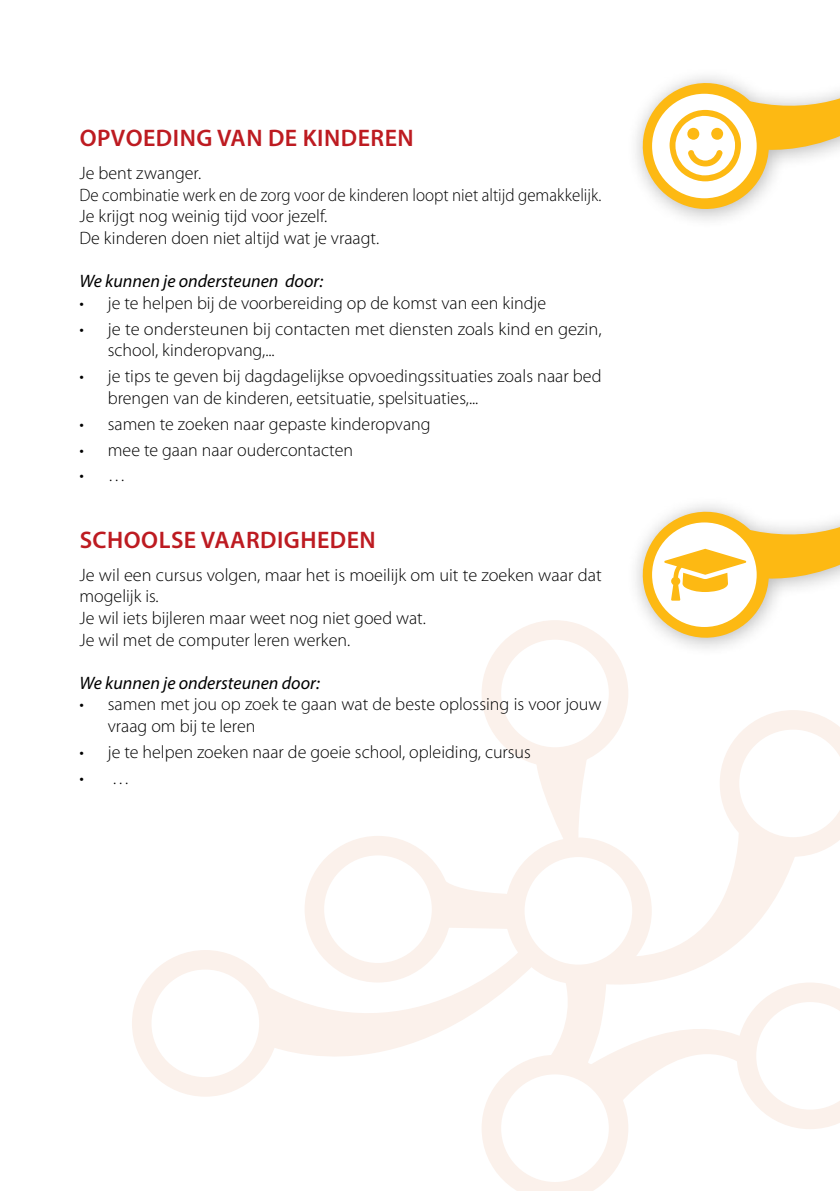
<style>
.page{position:relative;width:840px;height:1191px;background:#fff}
.page>*{position:absolute;margin:0;border:0;box-sizing:border-box;transform-origin:0 0}
.t1{font:600 24px "Myriad Pro";letter-spacing:.02em;color:#bd1b21}
.t2{font:300 18px/21.6px "Myriad Pro";color:#000}
.t3{font:italic 18px "Myriad Pro";color:#000}
</style>
<div class="page">
<svg style="left:627px;top:856px;width:169px;height:107px"></svg>
<div style="left:504px;top:837px;width:147px;height:147px;background:#fbf1eb;border-radius:50%"></div>
<div style="left:481px;top:620px;width:147px;height:147px;background:#fbf1eb;border-radius:50%"></div>
<div style="left:304px;top:836px;width:147px;height:146px;background:#fbf1eb;border-radius:50%"></div>
<div style="left:132px;top:950px;width:146px;height:146px;background:#fbf1eb;border-radius:50%"></div>
<svg style="left:432px;top:860px;width:93px;height:69px"></svg>
<div style="left:327px;top:859px;width:101px;height:100px;background:#fff;border-radius:50%"></div>
<div style="left:324px;top:855px;width:107px;height:108px;border:7px solid #fff;border-radius:50%"></div>
<div style="left:155px;top:973px;width:100px;height:100px;background:#fff;border-radius:50%"></div>
<div style="left:151px;top:969px;width:108px;height:108px;border:7px solid #fff;border-radius:50%"></div>
<div style="left:528px;top:860px;width:100px;height:101px;background:#fff;border-radius:50%"></div>
<div style="left:524px;top:857px;width:108px;height:107px;border:7px solid #fff;border-radius:50%"></div>
<svg style="left:720px;top:710px;width:119px;height:146px"></svg>
<div style="left:504px;top:643px;width:100px;height:100px;background:#fff;border-radius:50%"></div>
<div style="left:501px;top:639px;width:107px;height:108px;border:7px solid #fff;border-radius:50%"></div>
<svg style="left:482px;top:963px;width:357px;height:228px"></svg>
<div style="left:504px;top:1078px;width:100px;height:100px;background:#fff;border-radius:50%"></div>
<div style="left:501px;top:1074px;width:107px;height:108px;border:7px solid #fff;border-radius:50%"></div>
<svg style="left:260px;top:943px;width:275px;height:162px"></svg>
<svg style="left:535px;top:743px;width:52px;height:101px"></svg>
<svg style="left:635px;top:76px;width:204px;height:140px"></svg>
<svg style="left:635px;top:505px;width:204px;height:140px"></svg>
<h1 class="t1" style="left:80px;top:123px;width:335px">OPVOEDING VAN DE KINDEREN</h1>
<p class="t2" style="left:79px;top:162px;width:523px">Je bent zwanger.<br>De combinatie werk en de zorg voor de kinderen loopt niet altijd gemakkelijk.<br>Je krijgt nog weinig tijd voor jezelf.<br>De kinderen doen niet altijd wat je vraagt.</p>
<p class="t3" style="left:79px;top:270px;width:245px">We kunnen je ondersteunen door:</p>
<p class="t2" style="left:79px;top:292px;width:468px">• je te helpen bij de voorbereiding op de komst van een kindje</p>
<p class="t2" style="left:108px;top:318px;width:495px;text-indent:-28px">• je te ondersteunen bij contacten met diensten zoals kind en gezin, school, kinderopvang,...</p>
<p class="t2" style="left:108px;top:365px;width:495px;text-indent:-28px">• je tips te geven bij dagdagelijkse opvoedingssituaties zoals naar bed brengen van de kinderen, eetsituatie, spelsituaties,...</p>
<p class="t2" style="left:79px;top:413px;width:352px">• samen te zoeken naar gepaste kinderopvang</p>
<p class="t2" style="left:79px;top:438px;width:275px">• mee te gaan naar oudercontacten</p>
<p class="t2" style="left:79px;top:464px;width:48px">• …</p>
<h1 class="t1" style="left:80px;top:524px;width:137px">SCHOOLSE VAARD</h1>
<h1 class="t1" style="left:277px;top:524px;width:100px">IGHEDEN</h1>
<p class="t2" style="left:79px;top:563px;width:523px">Je wil een cursus volgen, maar het is moeilijk om uit te zoeken waar dat mogelijk is.<br>Je wil iets bijleren maar weet nog niet goed wat.<br>Je wil met de computer leren werken.</p>
<p class="t3" style="left:79px;top:671px;width:242px">We kunnen je ondersteunen door:</p>
<p class="t2" style="left:108px;top:693px;width:495px;text-indent:-28px">• samen met jou op zoek te gaan wat de beste oplossing is voor jouw vraag om bij te leren</p>
<p class="t2" style="left:79px;top:741px;width:452px">• je te helpen zoeken naar de goeie school, opleiding, cursus</p>
<p class="t2" style="left:79px;top:766px;width:52px">• …</p>
</div>
